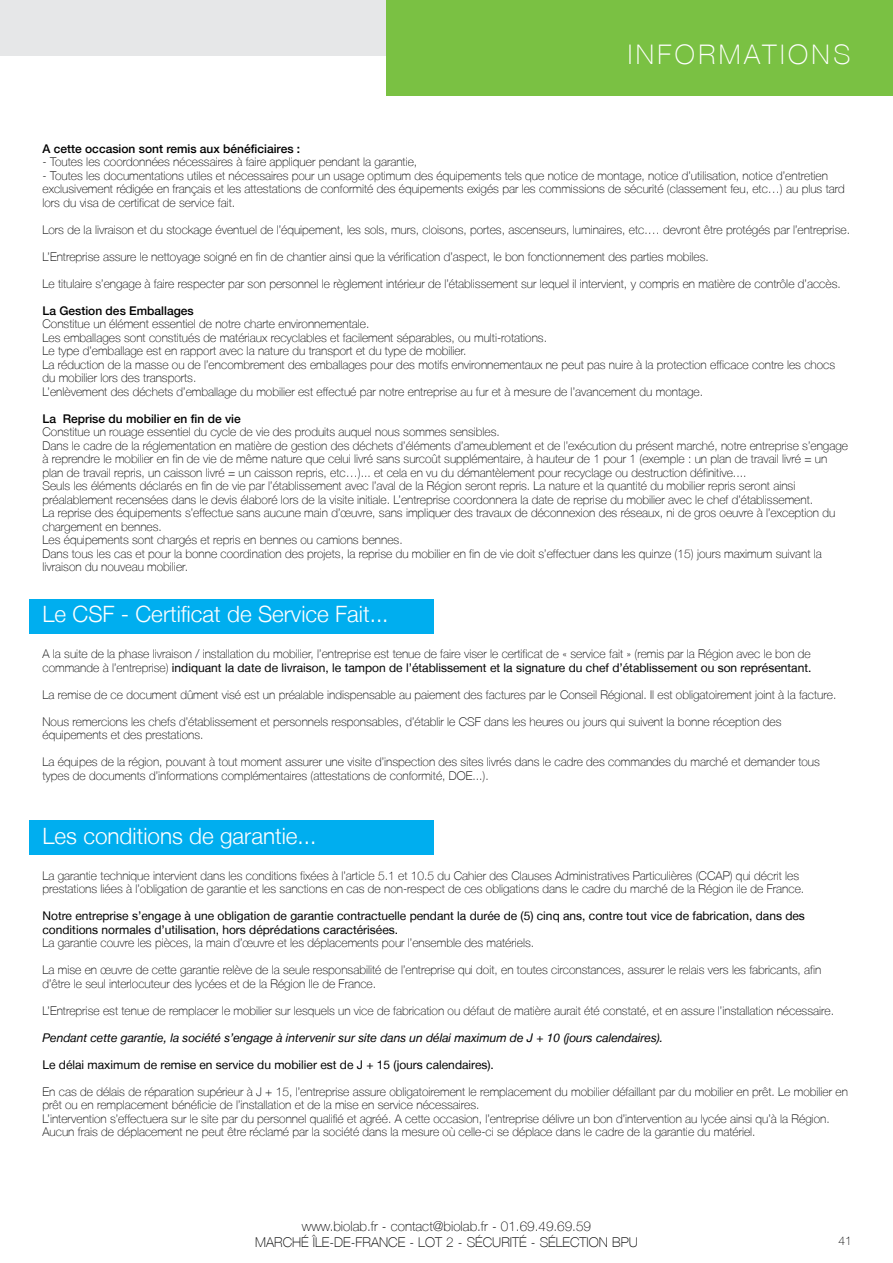
<style>
.page{position:relative;width:893px;height:1263px;background:#fff}
.page>*{position:absolute;margin:0;border:0;box-sizing:border-box;transform-origin:0 0}
.t1{font:100 27px "Helvetica Neue LT";letter-spacing:.13em;color:#fff}
.t2{font:300 22.5px "Helvetica Neue LT";color:#fff}
.t3{font:100 13.5px/16.2px "Helvetica Neue LT";color:#000;text-align:center}
.t4{font:100 12px/13.5px "Helvetica Neue LT";color:#000}
.t5{font:12px/13.5px "Helvetica Neue LT";color:#000}
.t6{font:italic 12px "Helvetica Neue LT";color:#000}
.t7{font:500 12px "Helvetica Neue LT";color:#000}
.s1{font-weight:400}
</style>
<div class="page">
<div style="left:0;top:0;width:893px;height:55px;background:#e6e7e8"></div>
<div style="left:386px;top:0;width:507px;height:96px;background:#7ac143"></div>
<div style="left:30px;top:599px;width:404px;height:34px;background:#00aeef"></div>
<div style="left:30px;top:821px;width:404px;height:34px;background:#00aeef"></div>
<h1 class="t1" style="left:628px;top:39px;width:224px">INFORMATIONS</h1>
<p class="t7" style="left:43px;top:141px;width:259px">A cette occasion sont remis aux bénéficiaires :</p>
<p class="t4" style="left:43px;top:155px;width:376px">- Toutes les coordonnées nécessaires à faire appliquer pendant la garantie,</p>
<p class="t4" style="left:43px;top:169px;width:804px">- Toutes les documentations utiles et nécessaires pour un usage optimum des équipements tels que notice de montage, notice d’utilisation, notice d’entretien exclusivement rédigée en français et les attestations de conformité des équipements exigés par les commissions de sécurité (classement feu, etc…) au plus tard lors du visa de certificat de service fait.</p>
<p class="t4" style="left:43px;top:223px;width:809px">Lors de la livraison et du stockage éventuel de l’équipement, les sols, murs, cloisons, portes, ascenseurs, luminaires, etc.… devront être protégés par l’entreprise.</p>
<p class="t4" style="left:43px;top:250px;width:668px">L’Entreprise assure le nettoyage soigné en fin de chantier ainsi que la vérification d’aspect, le bon fonctionnement des parties mobiles.</p>
<p class="t4" style="left:43px;top:277px;width:800px">Le titulaire s’engage à faire respecter par son personnel le règlement intérieur de l’établissement sur lequel il intervient, y compris en matière de contrôle d’accès.</p>
<p class="t7" style="left:43px;top:303px;width:153px">La Gestion des Emballages</p>
<p class="t4" style="left:43px;top:317px;width:794px">Constitue un élément essentiel de notre charte environnementale.<br>Les emballages sont constitués de matériaux recyclables et facilement séparables, ou multi-rotations.<br>Le type d’emballage est en rapport avec la nature du transport et du type de mobilier.<br>La réduction de la masse ou de l’encombrement des emballages pour des motifs environnementaux ne peut pas nuire à la protection efficace contre les chocs du mobilier lors des transports.<br>L’enlèvement des déchets d’emballage du mobilier est effectué par notre entreprise au fur et à mesure de l’avancement du montage.</p>
<p class="t7" style="left:43px;top:411px;width:200px">La Reprise du mobilier en fin de vie</p>
<p class="t4" style="left:43px;top:425px;width:807px">Constitue un rouage essentiel du cycle de vie des produits auquel nous sommes sensibles.<br>Dans le cadre de la réglementation en matière de gestion des déchets d’éléments d’ameublement et de l’exécution du présent marché, notre entreprise s’engage à reprendre le mobilier en fin de vie de même nature que celui livré sans surcoût supplémentaire, à hauteur de 1 pour 1 (exemple : un plan de travail livré = un plan de travail repris, un caisson livré = un caisson repris, etc…)... et cela en vu du démantèlement pour recyclage ou destruction définitive....<br>Seuls les éléments déclarés en fin de vie par l’établissement avec l’aval de la Région seront repris. La nature et la quantité du mobilier repris seront ainsi préalablement recensées dans le devis élaboré lors de la visite initiale. L’entreprise coordonnera la date de reprise du mobilier avec le chef d’établissement.<br>La reprise des équipements s’effectue sans aucune main d’œuvre, sans impliquer des travaux de déconnexion des réseaux, ni de gros oeuvre à l’exception du chargement en bennes.<br>Les équipements sont chargés et repris en bennes ou camions bennes.<br>Dans tous les cas et pour la bonne coordination des projets, la reprise du mobilier en fin de vie doit s’effectuer dans les quinze (15) jours maximum suivant la livraison du nouveau mobilier.</p>
<h2 class="t2" style="left:43px;top:600px;width:347px">Le CSF - Certificat de Service Fait...</h2>
<p class="t4" style="left:43px;top:647px;width:770px">A la suite de la phase livraison / installation du mobilier, l’entreprise est tenue de faire viser le certificat de « service fait » (remis par la Région avec le bon de commande à l’entreprise) <span class="s1">indiquant la date de livraison, le tampon de l’établissement et la signature du chef d’établissement ou son représentant.</span></p>
<p class="t4" style="left:43px;top:687px;width:795px">La remise de ce document dûment visé est un préalable indispensable au paiement des factures par le Conseil Régional. Il est obligatoirement joint à la facture.</p>
<p class="t4" style="left:43px;top:714px;width:741px">Nous remercions les chefs d’établissement et personnels responsables, d’établir le CSF dans les heures ou jours qui suivent la bonne réception des équipements et des prestations.</p>
<p class="t4" style="left:43px;top:755px;width:779px">La équipes de la région, pouvant à tout moment assurer une visite d’inspection des sites livrés dans le cadre des commandes du marché et demander tous types de documents d’informations complémentaires (attestations de conformité, DOE...).</p>
<h2 class="t2" style="left:43px;top:822px;width:275px">Les conditions de garantie...</h2>
<p class="t4" style="left:43px;top:869px;width:763px">La garantie technique intervient dans les conditions fixées à l’article 5.1 et 10.5 du Cahier des Clauses Administratives Particulières (CCAP) qui décrit les prestations liées à l’obligation de garantie et les sanctions en cas de non-respect de ces obligations dans le cadre du marché de la Région ile de France.</p>
<p class="t5" style="left:43px;top:909px;width:764px">Notre entreprise s’engage à une obligation de garantie contractuelle pendant la durée de (5) cinq ans, contre tout vice de fabrication, dans des conditions normales d’utilisation, hors déprédations caractérisées.</p>
<p class="t4" style="left:43px;top:936px;width:493px">La garantie couvre les pièces, la main d’œuvre et les déplacements pour l’ensemble des matériels.</p>
<p class="t4" style="left:43px;top:963px;width:780px">La mise en œuvre de cette garantie relève de la seule responsabilité de l’entreprise qui doit, en toutes circonstances, assurer le relais vers les fabricants, afin d’être le seul interlocuteur des lycées et de la Région Ile de France.</p>
<p class="t4" style="left:43px;top:1004px;width:793px">L’Entreprise est tenue de remplacer le mobilier sur lesquels un vice de fabrication ou défaut de matière aurait été constaté, et en assure l’installation nécessaire.</p>
<p class="t6" style="left:43px;top:1030px;width:622px">Pendant cette garantie, la société s’engage à intervenir sur site dans un délai maximum de J + 10 (jours calendaires).</p>
<p class="t5" style="left:43px;top:1057px;width:453px">Le délai maximum de remise en service du mobilier est de J + 15 (jours calendaires).</p>
<p class="t4" style="left:43px;top:1085px;width:807px">En cas de délais de réparation supérieur à J + 15, l’entreprise assure obligatoirement le remplacement du mobilier défaillant par du mobilier en prêt. Le mobilier en prêt ou en remplacement bénéficie de l’installation et de la mise en service nécessaires.<br>L’intervention s’effectuera sur le site par du personnel qualifié et agréé. A cette occasion, l’entreprise délivre un bon d’intervention au lycée ainsi qu’à la Région.<br>Aucun frais de déplacement ne peut être réclamé par la société dans la mesure où celle-ci se déplace dans le cadre de la garantie du matériel.</p>
<p class="t3" style="left:255px;top:1218px;width:384px">www.biolab.fr - contact@biolab.fr - 01.69.49.69.59<br>MARCHÉ ÎLE-DE-FRANCE - LOT 2 - SÉCURITÉ - SÉLECTION BPU</p>
<p class="t4" style="left:839px;top:1234px;width:15px">41</p>
</div>
